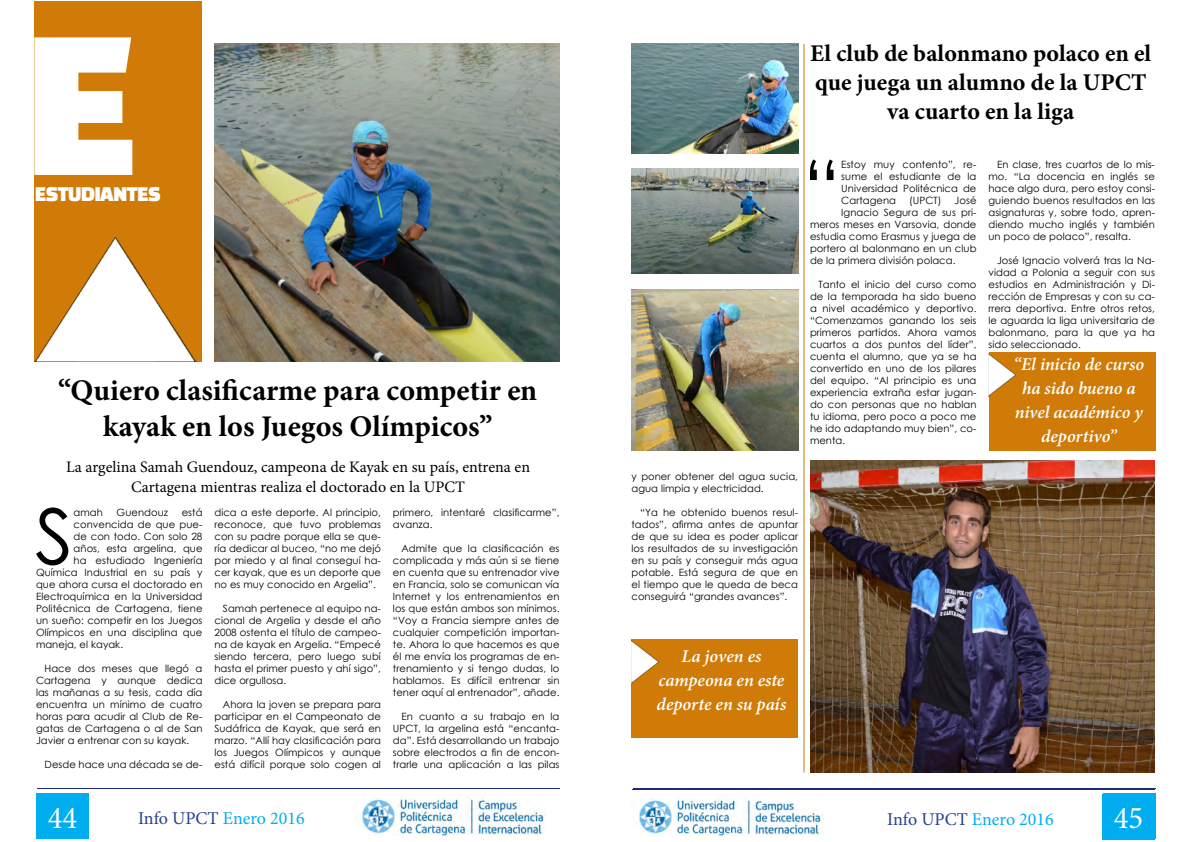
<style>
.page{position:relative;width:1191px;height:842px;background:#fff}
.page>*{position:absolute;margin:0;border:0;box-sizing:border-box;transform-origin:0 0}
.t1{font:220px "Changa One";color:#fff}
.t2{font:76.8px "Century Gothic";color:#000}
.t3{font:31.8px "Minion Pro";color:#fff;scale:.96 1}
.t4{font:700 30px/36px "Minion Pro";color:#000;text-align:center}
.t5{font:700 24px/28.8px "Minion Pro";color:#000;text-align:center}
.t6{font:22px "Changa One";letter-spacing:-.03em;color:#fff}
.t7{font:italic 600 18px/24px "Minion Pro";color:#fff;text-align:center}
.t8{font:18px "Minion Pro";color:#00aeef}
.t9{font:16px/19.2px "Minion Pro";color:#000;text-align:center}
.t10{font:10px/12px "Century Gothic";letter-spacing:.005em;color:#000;text-align:justify}
.s1{color:#25408f}
</style>
<div class="page">
<div style="left:35px;top:1px;width:167px;height:360px;background:#d07b07"></div>
<img style="left:35px;top:238px;width:162px;height:123px">
<img style="left:214px;top:44px;width:345px;height:317px">
<div style="left:37px;top:793px;width:52px;height:45px;background:#00aeef"></div>
<hr style="left:37px;top:788px;width:522px;height:1px;background:#1d2b7a">
<hr style="left:633px;top:788px;width:522px;height:1px;background:#1d2b7a">
<img style="left:362px;top:797px;width:184px;height:39px">
<div style="left:1102px;top:794px;width:52px;height:45px;background:#00aeef"></div>
<hr style="left:632px;top:789px;width:522px;height:1px;background:#1d2b7a">
<img style="left:639px;top:798px;width:184px;height:39px">
<img style="left:631px;top:44px;width:167px;height:109px">
<img style="left:631px;top:169px;width:167px;height:105px">
<img style="left:631px;top:289px;width:167px;height:162px">
<hr style="left:803px;top:44px;width:1px;height:728px;background:#d07b07">
<img style="left:810px;top:461px;width:345px;height:311px">
<div style="left:631px;top:639px;width:167px;height:99px;background:#d07b07"></div>
<img style="left:631px;top:640px;width:27px;height:44px">
<div style="left:989px;top:352px;width:166px;height:99px;background:#d07b07"></div>
<img style="left:989px;top:354px;width:26px;height:43px">
<h1 class="t1" style="left:23px;top:-19px;width:118px">E</h1>
<h3 class="t6" style="left:35px;top:181px;width:128px">ESTUDIANTES</h3>
<h3 class="t4" style="left:58px;top:372px;width:480px">“Quiero clasificarme para competir en kayak en los Juegos Olímpicos”</h3>
<h3 class="t9" style="left:66px;top:458px;width:465px">La argelina Samah Guendouz, campeona de Kayak en su país, entrena en<br>Cartagena mientras realiza el doctorado en la UPCT</h3>
<h2 class="t2" style="left:35px;top:483px;width:40px">S</h2>
<p class="t10" style="left:74px;top:506px;width:31px">amah</p>
<p class="t10" style="left:117px;top:506px;width:53px">Guendouz</p>
<p class="t10" style="left:182px;top:506px;width:22px">está</p>
<p class="t10" style="left:393px;top:506px;width:168px">primero, intentaré clasificarme”, avanza.</p>
<p class="t10" style="left:393px;top:542px;width:168px;text-indent:8px">Admite que la clasificación es complicada y más aún si se tiene en cuenta que su entrenador vive en Francia, solo se comunican vía Internet y los entrenamientos en los que están ambos son mínimos. “Voy a Francia siempre antes de cualquier competición importan&shy;te. Ahora lo que hacemos es que él me envía los programas de en&shy;trenamiento y si tengo dudas, lo hablamos. Es difícil entrenar sin tener aquí al entrenador”, añade.</p>
<p class="t10" style="left:393px;top:710px;width:168px;text-indent:8px">En cuanto a su trabajo en la UPCT, la argelina está “encanta&shy;da”. Está desarrollando un trabajo sobre electrodos a fin de encon&shy;trarle una aplicación a las pilas</p>
<p class="t10" style="left:214px;top:506px;width:168px">dica a este deporte. Al principio, reconoce, que tuvo problemas con su padre porque ella se que&shy;ría dedicar al buceo, “no me dejó por miedo y al final conseguí ha&shy;cer kayak, que es un deporte que no es muy conocido en Argelia”.</p>
<p class="t10" style="left:214px;top:602px;width:168px;text-indent:8px">Samah pertenece al equipo na&shy;cional de Argelia y desde el año 2008 ostenta el título de campeo&shy;na de kayak en Argelia. “Empecé siendo tercera, pero luego subí hasta el primer puesto y ahí sigo”, dice orgullosa.</p>
<p class="t10" style="left:214px;top:698px;width:168px;text-indent:8px">Ahora la joven se prepara para participar en el Campeonato de Sudáfrica de Kayak, que será en marzo. “Allí hay clasificación para los Juegos Olímpicos y aunque está difícil porque solo cogen al</p>
<p class="t10" style="left:74px;top:518px;width:130px">convencida de que pue-</p>
<p class="t10" style="left:74px;top:530px;width:130px">de con todo. Con solo 28</p>
<p class="t10" style="left:74px;top:542px;width:130px">años, esta argelina, que</p>
<p class="t10" style="left:74px;top:554px;width:130px">ha estudiado Ingeniería</p>
<p class="t10" style="left:36px;top:566px;width:168px">Química Industrial en su país y</p>
<p class="t10" style="left:36px;top:578px;width:168px">que ahora cursa el doctorado en</p>
<p class="t10" style="left:36px;top:590px;width:168px">Electroquímica en la Universidad</p>
<p class="t10" style="left:36px;top:602px;width:168px">Politécnica de Cartagena, tiene</p>
<p class="t10" style="left:36px;top:614px;width:168px">un sueño: competir en los Juegos</p>
<p class="t10" style="left:36px;top:626px;width:168px">Olímpicos en una disciplina que</p>
<p class="t10" style="left:36px;top:638px;width:89px">maneja, el kayak.</p>
<p class="t10" style="left:36px;top:662px;width:168px;text-indent:8px">Hace dos meses que llegó a Cartagena y aunque dedica las mañanas a su tesis, cada día encuentra un mínimo de cuatro horas para acudir al Club de Re&shy;gatas de Cartagena o al de San Javier a entrenar con su kayak.</p>
<p class="t10" style="left:44px;top:758px;width:159px">Desde hace una década se de-</p>
<p class="t10" style="left:631px;top:470px;width:168px">y poner obtener del agua sucia, agua limpia y electricidad.</p>
<p class="t10" style="left:631px;top:506px;width:168px;text-indent:8px">“Ya he obtenido buenos resul&shy;tados”, afirma antes de apuntar de que su idea es poder aplicar los resultados de su investigación en su país y conseguir más agua potable. Está segura de que en el tiempo que le queda de beca conseguirá “grandes avances”.</p>
<h3 class="t5" style="left:810px;top:39px;width:342px">El club de balonmano polaco en el que juega un alumno de la UPCT va cuarto en la liga</h3>
<h2 class="t2" style="left:802px;top:135px;width:40px">“</h2>
<p class="t10" style="left:841px;top:158px;width:137px">Estoy muy contento”, re&shy;sume el estudiante de la Universidad Politécnica de Cartagena</p>
<p class="t10" style="left:988px;top:158px;width:168px;text-indent:8px">En clase, tres cuartos de lo mis&shy;mo. “La docencia en inglés se hace algo dura, pero estoy consi&shy;guiendo buenos resultados en las asignaturas y, sobre todo, apren&shy;diendo mucho inglés y también un poco de polaco”, resalta.</p>
<p class="t10" style="left:988px;top:254px;width:168px;text-indent:8px">José Ignacio volverá tras la Na&shy;vidad a Polonia a seguir con sus estudios en Administración y Di&shy;rección de Empresas y con su ca&shy;rrera deportiva. Entre otros retos, le aguarda la liga universitaria de balonmano, para la que ya ha sido seleccionado.</p>
<p class="t10" style="left:909px;top:194px;width:34px">(UPCT)</p>
<p class="t10" style="left:954px;top:194px;width:23px">José</p>
<p class="t10" style="left:841px;top:206px;width:137px">Ignacio Segura de sus pri-</p>
<p class="t10" style="left:810px;top:218px;width:168px">meros meses en Varsovia, donde</p>
<p class="t10" style="left:810px;top:230px;width:168px">estudia como Erasmus y juega de</p>
<p class="t10" style="left:810px;top:242px;width:168px">portero al balonmano en un club</p>
<p class="t10" style="left:810px;top:254px;width:147px">de la primera división polaca.</p>
<p class="t10" style="left:810px;top:278px;width:168px;text-indent:8px">Tanto el inicio del curso como de la temporada ha sido bueno a nivel académico y deportivo. “Comenzamos ganando los seis primeros partidos. Ahora vamos cuartos a dos puntos del líder”, cuenta el alumno, que ya se ha convertido en uno de los pilares del equipo. “Al principio es una experiencia extraña estar jugan&shy;do con personas que no hablan tu idioma, pero poco a poco me he ido adaptando muy bien”, co&shy;menta.</p>
<h3 class="t7" style="left:1013px;top:352px;width:132px">“El inicio de curso ha sido bueno a nivel académico y deportivo”</h3>
<h3 class="t7" style="left:656px;top:644px;width:131px">La joven es campeona en este deporte en su país</h3>
<h3 class="t3" style="left:48px;top:797px;width:32px">44</h3>
<h3 class="t3" style="left:1122px;top:797px;width:17px">3</h3>
<h3 class="t8" style="left:138px;top:806px;width:168px"><span class="s1">Info UPCT</span> Enero 2016</h3>
<h3 class="t8" style="left:887px;top:807px;width:168px"><span class="s1">Info UPCT</span> Enero 2016</h3>
<h3 class="t3" style="left:1113px;top:797px;width:32px">45</h3>
</div>
